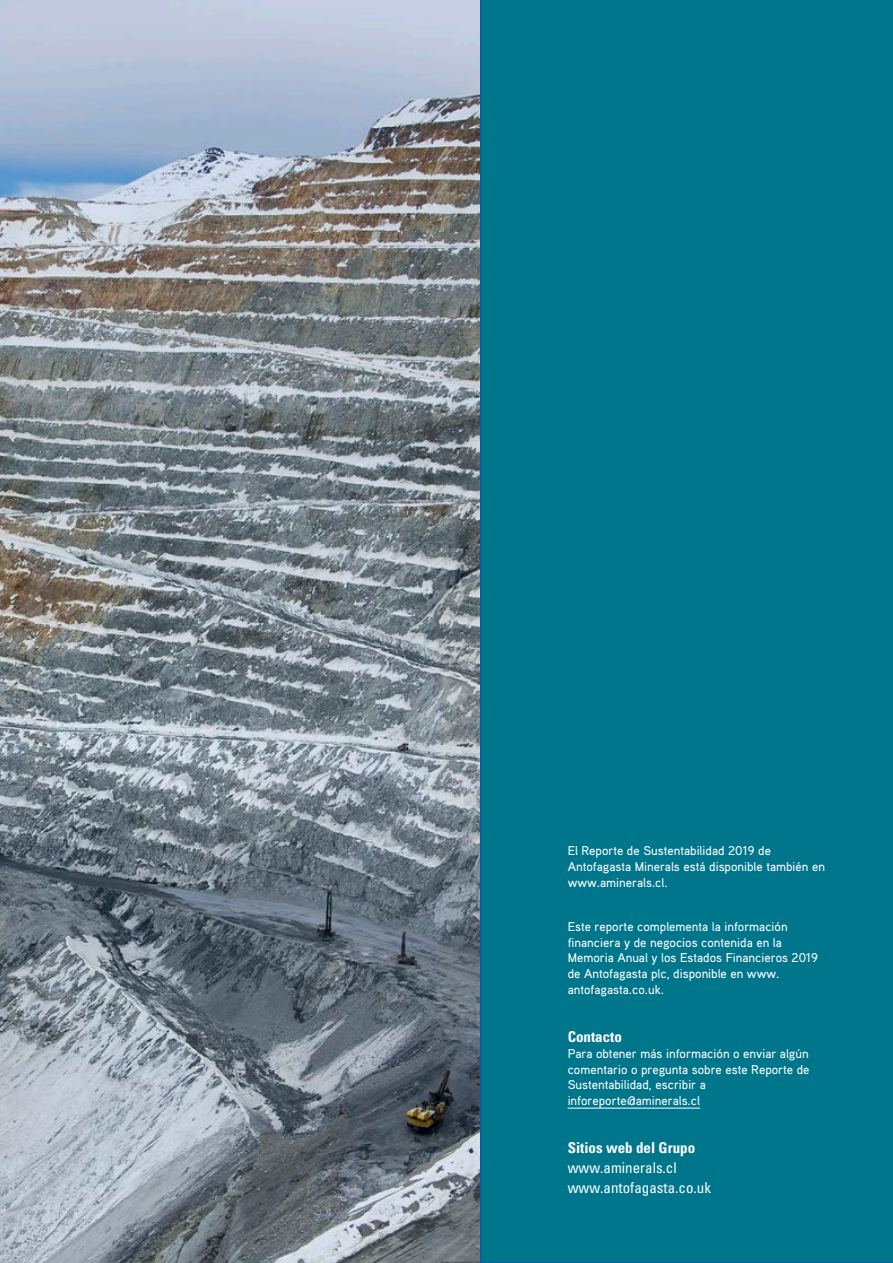
<style>
.page{position:relative;width:893px;height:1263px;background:#fff}
.page>*{position:absolute;margin:0;border:0;box-sizing:border-box;transform-origin:0 0}
.Heading-1__nivel_3{font:condensed 15px "Univers LT Std";color:#fff}
.Heading-1__nivel_3-2{font:700 condensed 15px "Univers LT Std";color:#fff}
.Bodytext{font:500 12.75px/15.8px "Aaux Pro OT";color:#fff}
</style>
<div class="page">
<img style="left:0;top:0;width:480px;height:1263px">
<div style="left:480px;top:0;width:413px;height:1263px;background:#00768d"></div>
<hr style="left:568px;top:1108px;width:132px;height:1px;background:#fff">
<p class="Bodytext" style="left:568px;top:842px;width:259px">El Reporte de Sustentabilidad 2019 de<br>Antofagasta Minerals está disponible también en www.aminerals.cl.</p>
<p class="Bodytext" style="left:568px;top:918px;width:252px">Este reporte complementa la información financiera y de negocios contenida en la Memoria Anual y los Estados Financieros 2019 de Antofagasta plc, disponible en www. antofagasta.co.uk.</p>
<p class="Heading-1__nivel_3-2" style="left:568px;top:1027px;width:56px">Contacto</p>
<p class="Bodytext" style="left:568px;top:1045px;width:243px">Para obtener más información o enviar algún comentario o pregunta sobre este Reporte de Sustentabilidad, escribir a inforeporte@aminerals.cl</p>
<p class="Heading-1__nivel_3-2" style="left:568px;top:1139px;width:129px">Sitios web del Grupo</p>
<p class="Heading-1__nivel_3" style="left:568px;top:1158px;width:111px">www.aminerals.cl</p>
<p class="Heading-1__nivel_3" style="left:568px;top:1178px;width:145px">www.antofagasta.co.uk</p>
</div>
